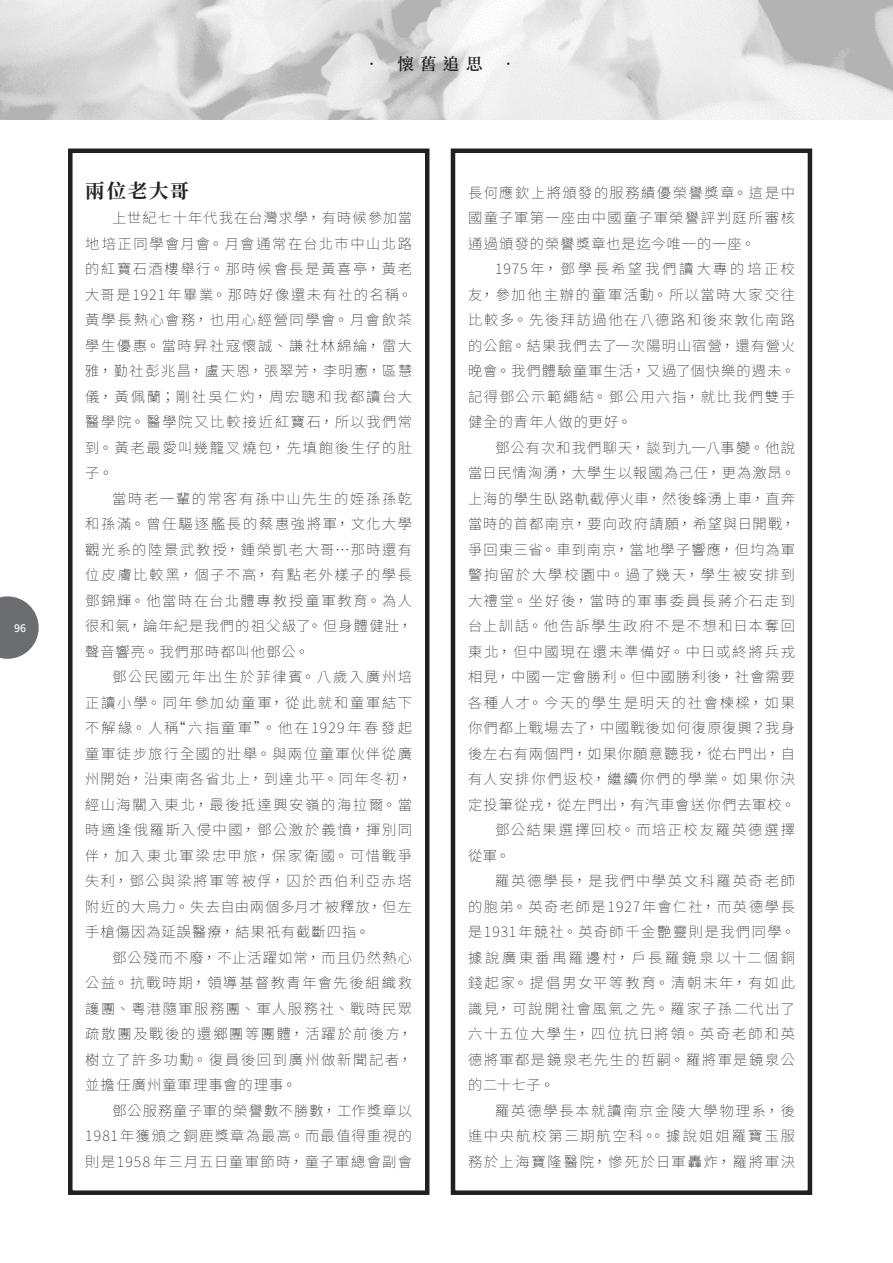
<style>
.page{position:relative;width:893px;height:1263px;background:#fff}
.page>*{position:absolute;margin:0;border:0;box-sizing:border-box;transform-origin:0 0}
.小題{font:700 19.5px "Source Han Serif TC";letter-spacing:.09em;color:#231f20}
.t1{font:600 16.5px "Source Han Serif TC";color:#231f20}
.內文__首2次0{font:200 14.25px/25.5px "Source Han Sans TW";letter-spacing:.1em;color:#231f20;text-align:justify}
.內文__首2次0-2{font:200 14.25px/25.5px "Source Han Sans TW";letter-spacing:.125em;color:#231f20}
.t2{font:500 10.5px "Source Han Sans TW";color:#fff}
</style>
<div class="page">
<img style="left:0;top:0;width:893px;height:119px">
<svg style="left:0;top:596px;width:39px;height:63px"></svg>
<div style="left:68px;top:149px;width:361px;height:1046px;border:4px solid #231f20"></div>
<div style="left:451px;top:149px;width:361px;height:1046px;border:4px solid #231f20"></div>
<p class="t2" style="left:14px;top:622px;width:13px">96</p>
<p class="t1" style="left:364px;top:55px;width:154px">• 懷舊追思 •</p>
<p class="小題" style="left:85px;top:180px;width:106px">兩位老大哥</p>
<p class="內文__首2次0" style="left:85px;top:206px;width:328px;text-indent:27px">上世紀七十年代我在台灣求學，有時候參加當地培正同學會月會。月會通常在台北市中山北路的紅寶石酒樓舉行。那時候會長是黃喜亭，黃老大哥是1921年畢業。那時好像還未有社的名稱。黃學長熱心會務，也用心經營同學會。月會飲茶學生優惠。當時昇社寇懷誠、謙社林綿綸，雷大雅，勤社彭兆昌，盧天恩，張翠芳，李明憲，區慧儀，黃佩蘭；剛社吳仁灼，周宏聰和我都讀台大醫學院。醫學院又比較接近紅寶石，所以我們常到。黃老最愛叫幾籠叉燒包，先填飽後生仔的肚子。</p>
<p class="內文__首2次0" style="left:85px;top:486px;width:328px;text-indent:27px">當時老一輩的常客有孫中山先生的姪孫孫乾和孫滿。曾任驅逐艦長的蔡惠強將軍，文化大學觀光系的陸景武教授，鍾榮凱老大哥…那時還有位皮膚比較黑，個子不高，有點老外樣子的學長鄧錦輝。他當時在台北體專教授童軍教育。為人很和氣，論年紀是我們的祖父級了。但身體健壯，聲音響亮。我們那時都叫他鄧公。</p>
<p class="內文__首2次0" style="left:85px;top:665px;width:328px;text-indent:27px">鄧公民國元年出生於菲律賓。八歲入廣州培正讀小學。同年參加幼童軍，從此就和童軍結下不解緣。人稱“六指童軍”。他在1929年春發起童軍徒步旅行全國的壯舉。與兩位童軍伙伴從廣州開始，沿東南各省北上，到達北平。同年冬初，經山海關入東北，最後抵達興安嶺的海拉爾。當時適逢俄羅斯入侵中國，鄧公激於義憤，揮別同伴，加入東北軍梁忠甲旅，保家衛國。可惜戰爭失利，鄧公與梁將軍等被俘，囚於西伯利亞赤塔附近的大烏力。失去自由兩個多月才被釋放，但左手槍傷因為延誤醫療，結果祇有截斷四指。</p>
<p class="內文__首2次0" style="left:85px;top:945px;width:328px;text-indent:27px">鄧公殘而不廢，不止活躍如常，而且仍然熱心公益。抗戰時期，領導基督教青年會先後組織救護團、粵港隨軍服務團、軍人服務社、戰時民眾疏散團及戰後的還鄉團等團體，活躍於前後方，樹立了許多功勳。復員後回到廣州做新聞記者，並擔任廣州童軍理事會的理事。</p>
<p class="內文__首2次0" style="left:85px;top:1098px;width:328px;text-indent:27px">鄧公服務童子軍的榮譽數不勝數，工作獎章以1981年獲頒之銅鹿獎章為最高。而最值得重視的則是1958 年三月五日童軍節時，童子軍總會副會</p>
<p class="內文__首2次0" style="left:468px;top:180px;width:328px">長何應欽上將頒發的服務績優榮譽獎章。這是中國童子軍第一座由中國童子軍榮譽評判庭所審核通過頒發的榮譽獎章也是迄今唯一的一座。</p>
<p class="內文__首2次0" style="left:468px;top:257px;width:328px;text-indent:27px">1975年，鄧學長希望我們讀大專的培正校友，參加他主辦的童軍活動。所以當時大家交往比較多。先後拜訪過他在八德路和後來敦化南路的公館。結果我們去了一次陽明山宿營，還有營火晚會。我們體驗童軍生活，又過了個快樂的週未。記得鄧公示範繩結。鄧公用六指，就比我們雙手健全的青年人做的更好。</p>
<p class="內文__首2次0" style="left:468px;top:435px;width:328px;text-indent:27px">鄧公有次和我們聊天，談到九一八事變。他說當日民情洶湧，大學生以報國為己任，更為激昂。上海的學生臥路軌截停火車，然後蜂湧上車，直奔當時的首都南京，要向政府請願，希望與日開戰，爭回東三省。車到南京，當地學子響應，但均為軍警拘留於大學校園中。過了幾天，學生被安排到大禮堂。坐好後，當時的軍事委員長蔣介石走到台上訓話。他告訴學生政府不是不想和日本奪回東北，但中國現在還未準備好。中日或終將兵戎相見，中國一定會勝利。但中國勝利後，社會需要各種人才。今天的學生是明天的社會楝樑，如果你們都上戰場去了，中國戰後如何復原復興？我身後左右有兩個門，如果你願意聽我，從右門出，自有人安排你們返校，繼續你們的學業。如果你決定投筆從戎，從左門出，有汽車會送你們去軍校。</p>
<p class="內文__首2次0-2" style="left:468px;top:817px;width:328px;text-indent:27px">鄧公結果選擇回校。而培正校友羅英德選擇從軍。</p>
<p class="內文__首2次0" style="left:468px;top:868px;width:328px;text-indent:27px">羅英德學長，是我們中學英文科羅英奇老師的胞弟。英奇老師是1927年會仁社，而英德學長是1931年競社。英奇師千金艷靈則是我們同學。據說廣東番禺羅邊村，戶長羅鏡泉以十二個銅錢起家。提倡男女平等教育。清朝末年，有如此識見，可說開社會風氣之先。羅家子孫二代出了六十五位大學生，四位抗日將領。英奇老師和英德將軍都是鏡泉老先生的哲嗣。羅將軍是鏡泉公的二十七子。</p>
<p class="內文__首2次0" style="left:468px;top:1098px;width:328px;text-indent:27px">羅英德學長本就讀南京金陵大學物理系，後進中央航校第三期航空科。。據說姐姐羅寶玉服務於上海寶隆醫院，慘死於日軍轟炸，羅將軍決</p>
</div>
